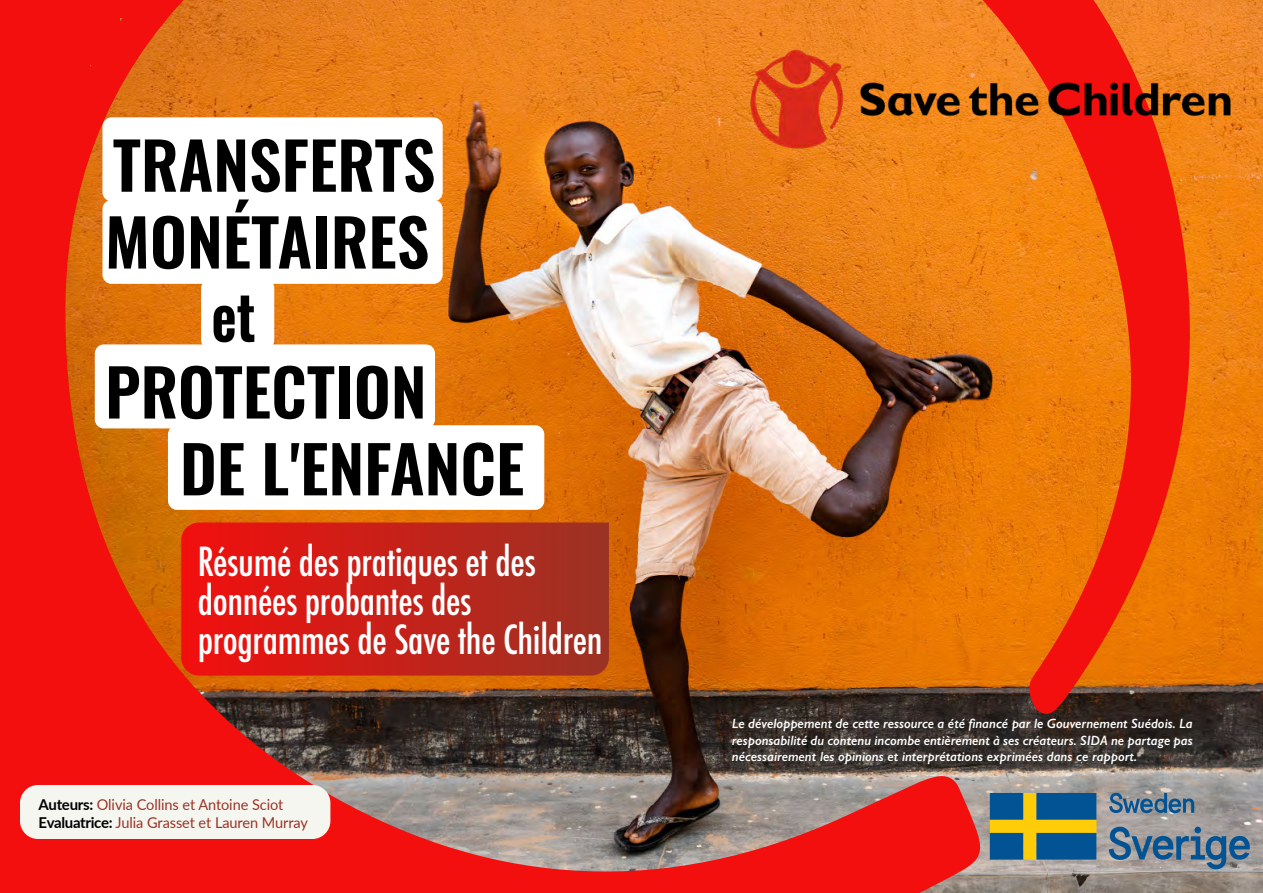
<style>
.page{position:relative;width:1263px;height:893px;background:#fff}
.page>*{position:absolute;margin:0;border:0;box-sizing:border-box;transform-origin:0 0}
.t1{font:600 64.5px/76.8px "Oswald";color:#000}
.t2{font:600 61.5px "Oswald";color:#000;scale:.9 1}
.t3{font:500 condensed 39px/39px "Futura";letter-spacing:-.01em;color:#fff}
.t4{font:15px/18px "Lato";letter-spacing:-.005em;color:#9a3324}
.t5{font:italic 600 13.5px/16.2px "Gill Sans";color:#fff;text-align:justify}
.s1{font-weight:700;color:#000}
</style>
<div class="page">
<img style="left:1215px;top:0;width:48px;height:893px">
<img style="left:0;top:0;width:1215px;height:893px">
<div style="left:0;top:54px;width:66px;height:96px;background:#f20f0e"></div>
<div style="left:10px;top:0;width:110px;height:65px;background:#f20f0e"></div>
<div style="left:0;top:554px;width:85px;height:96px;background:#f20f0e"></div>
<div style="left:168px;top:425px;width:376px;height:85px;background:#fff;border-radius:9px"></div>
<div style="left:20px;top:785px;width:310px;height:54px;background:#f6f6f1;border-radius:18px"></div>
<img style="left:734px;top:33px;width:513px;height:133px">
<svg style="left:1109px;top:793px;width:154px;height:79px;background:#818e99"></svg>
<svg style="left:990px;top:793px;width:106px;height:67px;background:#4c776a"></svg>
<div style="left:102px;top:200px;width:341px;height:84px;background:#fff;border-radius:9px"></div>
<div style="left:201px;top:279px;width:73px;height:71px;background:#fff;border-radius:9px"></div>
<div style="left:95px;top:344px;width:340px;height:84px;background:#fff;border-radius:9px"></div>
<h1 class="t1" style="left:113px;top:131px;width:324px">TRANSFERTS</h1>
<h1 class="t1" style="left:105px;top:208px;width:326px">MONÉTAIRES</h1>
<h2 class="t2" style="left:211px;top:285px;width:51px">et</h2>
<h1 class="t1" style="left:180px;top:358px;width:346px;text-indent:-75px">PROTECTION<br>DE L'ENFANCE</h1>
<h3 class="t3" style="left:198px;top:542px;width:406px">Résumé des pratiques et des données probantes des programmes de Save the Children</h3>
<p class="t4" style="left:39px;top:795px;width:271px"><span class="s1">Auteurs:</span> Olivia Collins et Antoine Sciot<br><span class="s1">Evaluatrice:</span> Julia Grasset et Lauren Murray</p>
<p class="t5" style="left:732px;top:716px;width:462px">Le développement de cette ressource a été financé par le Gouvernement Suédois. La responsabilité du contenu incombe entièrement à ses créateurs. SIDA ne partage pas nécessairement les opinions et interprétations exprimées dans ce rapport.</p>
</div>
